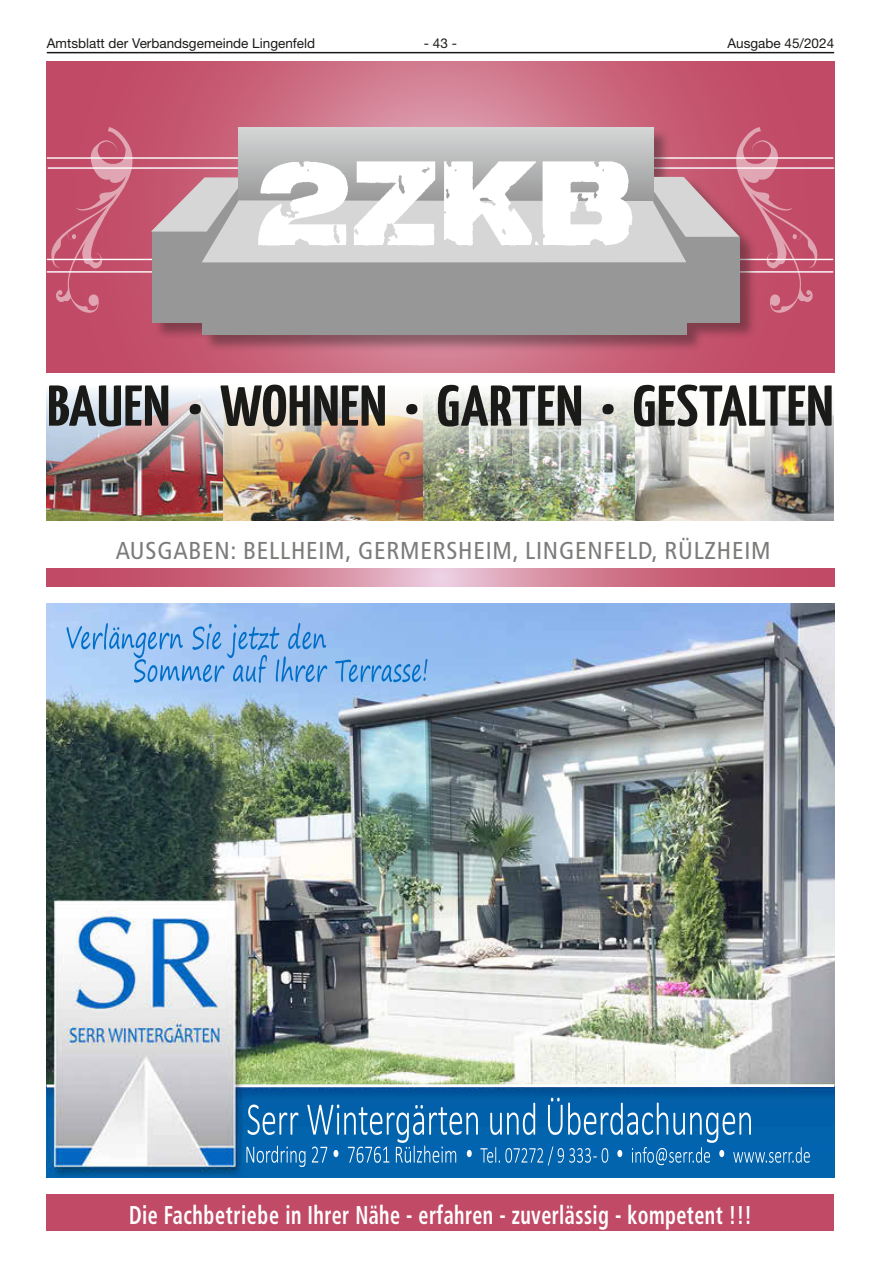
<style>
.page{position:relative;width:881px;height:1263px;background:#fff}
.page>*{position:absolute;margin:0;border:0;box-sizing:border-box;transform-origin:0 0}
.t1{font:700 57.45px "Yanone Kaffeesatz";letter-spacing:.01em;color:#1a1a18;scale:1.1 1}
.t2{font:700 condensed 25.65px "Frutiger";letter-spacing:.02em;color:#fff;scale:.78 1}
.t3{font:condensed 24.45px "Frutiger";letter-spacing:.03em;color:#7b7b7a}
.t4{font:13.5px "Helvetica Neue LT";color:#1a1a18}
</style>
<div class="page">
<hr style="left:47px;top:52px;width:786px;height:1px;background:#1a1a18">
<svg style="left:47px;top:569px;width:786px;height:17px;background:#cf768d"></svg>
<div style="left:47px;top:1194px;width:786px;height:37px;background:#c14a66"></div>
<svg style="left:47px;top:62px;width:786px;height:310px;background:#c65973"></svg>
<svg style="left:51px;top:127px;width:83px;height:187px;background:#c65973"></svg>
<hr style="left:48px;top:167px;width:785px;height:2px;background:#fff">
<hr style="left:47px;top:259px;width:785px;height:1px;background:#fff">
<hr style="left:47px;top:271px;width:785px;height:2px;background:#fff">
<hr style="left:47px;top:157px;width:785px;height:2px;background:#fff">
<div style="left:152px;top:128px;width:604px;height:224px;background:#1a1a18;opacity:.4"></div>
<div style="left:152px;top:231px;width:56px;height:92px;background:#979797"></div>
<div style="left:202px;top:262px;width:484px;height:73px;background:#979797"></div>
<div style="left:685px;top:237px;width:54px;height:85px;background:#979797"></div>
<img style="left:241px;top:94px;width:396px;height:33px">
<img style="left:634px;top:477px;width:199px;height:43px">
<img style="left:422px;top:477px;width:212px;height:43px">
<img style="left:223px;top:477px;width:199px;height:43px">
<img style="left:47px;top:477px;width:176px;height:43px">
<img style="left:47px;top:390px;width:786px;height:87px">
<svg style="left:151px;top:127px;width:666px;height:187px"></svg>
<img style="left:47px;top:603px;width:786px;height:574px">
<img style="left:47px;top:1084px;width:786px;height:3px">
<img style="left:550px;top:1098px;width:118px;height:37px">
<img style="left:271px;top:1145px;width:281px;height:18px">
<img style="left:66px;top:623px;width:234px;height:27px">
<p class="t4" style="left:47px;top:35px;width:270px">Amtsblatt der Verbandsgemeinde Lingenfeld</p>
<p class="t4" style="left:424px;top:35px;width:35px">- 43 -</p>
<p class="t4" style="left:727px;top:35px;width:108px">Ausgabe 45/2024</p>
<h1 class="t1" style="left:47px;top:368px;width:716px">BAUEN • WOHNEN • GARTEN • GESTALTEN</h1>
<p class="t3" style="left:116px;top:536px;width:656px">AUSGABEN: BELLHEIM, GERMERSHEIM, LINGENFELD, RÜLZHEIM</p>
<p class="t2" style="left:129px;top:1200px;width:799px">Die Fachbetriebe in Ihrer Nähe - erfahren - zuverlässig - kompetent !!!</p>
</div>
